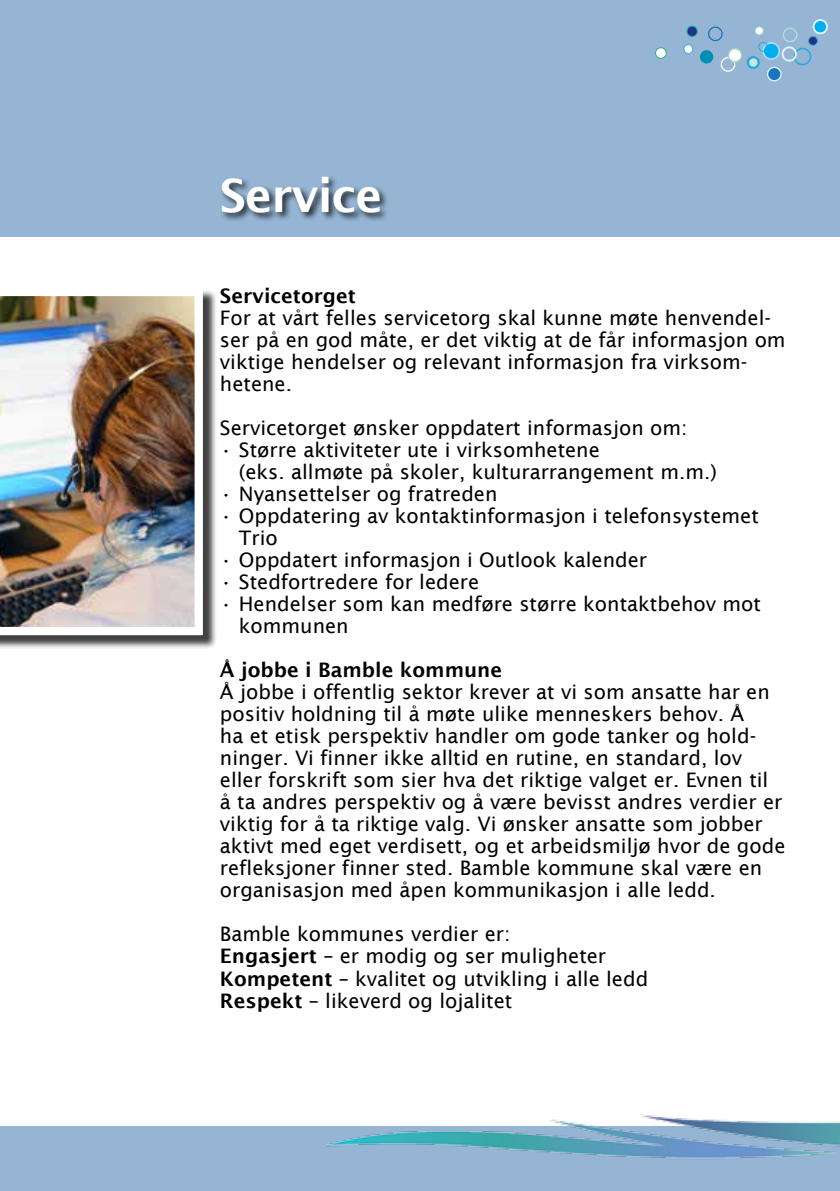
<style>
.page{position:relative;width:840px;height:1191px;background:#fff}
.page>*{position:absolute;margin:0;border:0;box-sizing:border-box;transform-origin:0 0}
.t1{font:600 46px "Lucida Sans";letter-spacing:-.02em;color:#fff}
.t2{font:20px/22px "Lucida Sans";color:#000}
.t3{font:600 20px "Lucida Sans";color:#000}
.s1{font-weight:600}
</style>
<div class="page">
<div style="left:0;top:1125px;width:839px;height:66px;background:#96b5d4"></div>
<div style="left:0;top:0;width:839px;height:236px;background:#96b5d4"></div>
<svg style="left:686px;top:26px;width:11px;height:11px"></svg>
<svg style="left:683px;top:44px;width:9px;height:10px"></svg>
<svg style="left:655px;top:47px;width:11px;height:12px"></svg>
<div style="left:699px;top:50px;width:14px;height:14px;background:#008fb4;border-radius:50%"></div>
<svg style="left:707px;top:19px;width:120px;height:62px"></svg>
<img style="left:302px;top:1114px;width:537px;height:45px">
<div style="left:220px;top:175px;width:169px;height:47px;background:#000;opacity:.75"></div>
<div style="left:0;top:289px;width:217px;height:360px;background:#000;opacity:.75"></div>
<img style="left:0;top:289px;width:203px;height:346px">
<h1 class="t1" style="left:220px;top:169px;width:164px">Service</h1>
<p class="t3" style="left:220px;top:285px;width:137px">Servicetorget</p>
<p class="t2" style="left:220px;top:307px;width:567px">For at vårt felles servicetorg skal kunne møte henvendel&shy;ser på en god måte, er det viktig at de får informasjon om viktige hendelser og relevant informasjon fra virksom&shy;hetene.</p>
<p class="t2" style="left:220px;top:417px;width:469px">Servicetorget ønsker oppdatert informasjon om:</p>
<p class="t2" style="left:239px;top:439px;width:479px;text-indent:-19px">• Større aktiviteter ute i virksomhetene<br>(eks. allmøte på skoler, kulturarrangement m.m.)</p>
<p class="t2" style="left:220px;top:483px;width:279px">• Nyansettelser og fratreden</p>
<p class="t2" style="left:239px;top:505px;width:521px;text-indent:-19px">• Oppdatering av kontaktinformasjon i telefonsystemet<br>Trio</p>
<p class="t2" style="left:220px;top:549px;width:428px">• Oppdatert informasjon i Outlook kalender</p>
<p class="t2" style="left:220px;top:571px;width:261px">• Stedfortredere for ledere</p>
<p class="t2" style="left:239px;top:593px;width:523px;text-indent:-19px">• Hendelser som kan medføre større kontaktbehov mot kommunen</p>
<p class="t3" style="left:220px;top:659px;width:283px">Å jobbe i Bamble kommune</p>
<p class="t2" style="left:220px;top:681px;width:566px">Å jobbe i offentlig sektor krever at vi som ansatte har en positiv holdning til å møte ulike menneskers behov. Å<br>ha et etisk perspektiv handler om gode tanker og hold&shy;ninger. Vi finner ikke alltid en rutine, en standard, lov eller forskrift som sier hva det riktige valget er. Evnen til<br>å ta andres perspektiv og å være bevisst andres verdier er viktig for å ta riktige valg. Vi ønsker ansatte som jobber aktivt med eget verdisett, og et arbeidsmiljø hvor de gode refleksjoner finner sted. Bamble kommune skal være en organisasjon med åpen kommunikasjon i alle ledd.</p>
<p class="t2" style="left:220px;top:923px;width:429px">Bamble kommunes verdier er:<br><span class="s1">Engasjert</span> – er modig og ser muligheter <span class="s1">Kompetent</span> – kvalitet og utvikling i alle ledd <span class="s1">Respekt</span> – likeverd og lojalitet</p>
</div>
